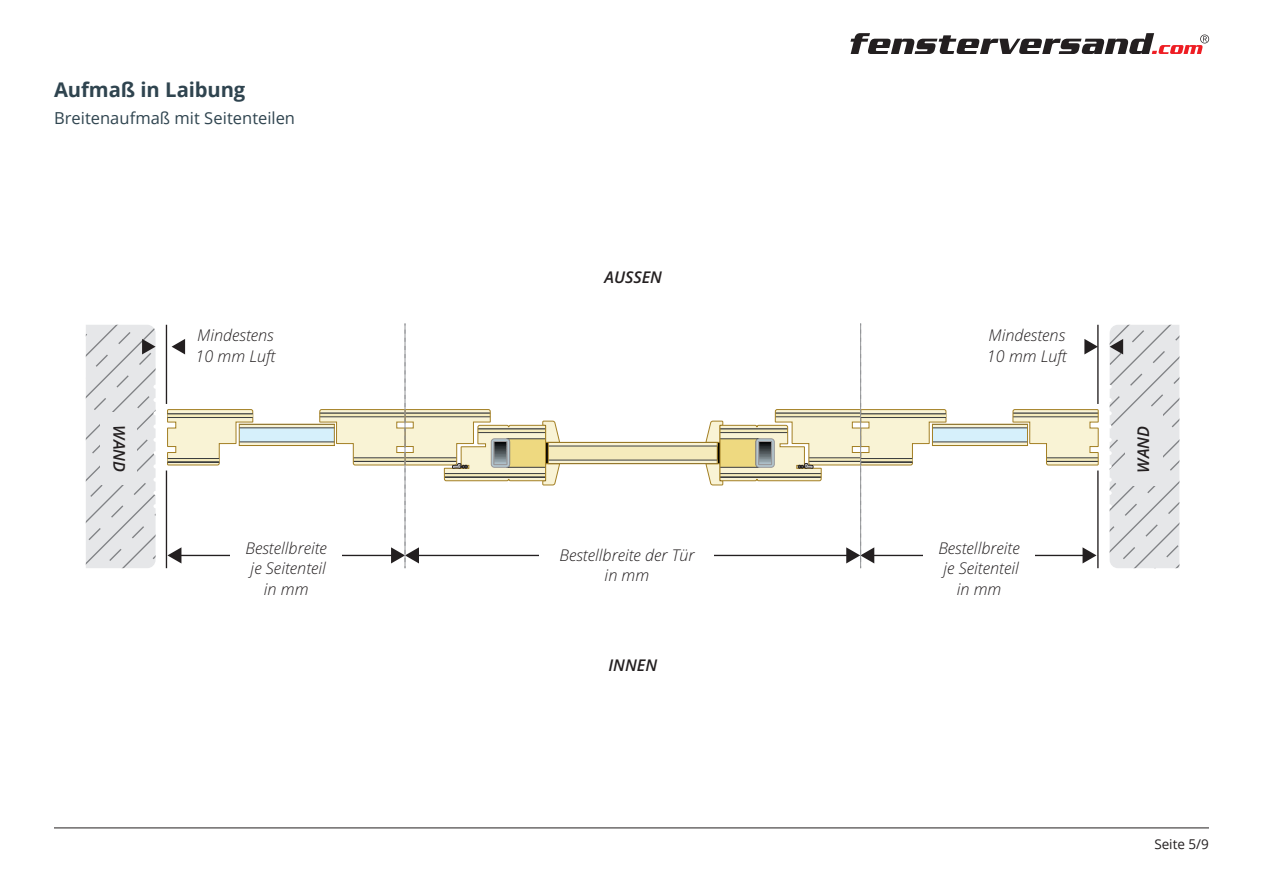
<style>
.page{position:relative;width:1263px;height:893px;background:#fff}
.page>*{position:absolute;margin:0;border:0;box-sizing:border-box;transform-origin:0 0}
.Head_Caslon{font:700 20.25px "Open Sans";letter-spacing:-.005em;color:#2f444f}
.Head_Caslon-2{font:16.5px "Open Sans";color:#2f444f}
.t1{font:italic 300 16.2px/20.2px "Open Sans";color:#231f20;text-align:center}
.t2{font:italic 600 16.2px "Open Sans";color:#231f20}
.t3{font:13.5px "Open Sans";color:#231f20}
</style>
<div class="page">
<svg style="left:850px;top:33px;width:359px;height:21px"></svg>
<hr style="left:54px;top:827px;width:1155px;height:1px;background:#231f20">
<svg style="left:1110px;top:325px;width:69px;height:243px;background:#dddee0"></svg>
<div style="left:1126px;top:413px;width:37px;height:72px;background:#e6e7e9"></div>
<svg style="left:86px;top:325px;width:70px;height:243px;background:#dddee0"></svg>
<hr style="left:166px;top:470px;width:1px;height:98px;background:#231f20">
<hr style="left:166px;top:325px;width:1px;height:79px;background:#231f20">
<div style="left:100px;top:413px;width:37px;height:72px;background:#e6e7e9"></div>
<svg style="left:167px;top:323px;width:931px;height:245px"></svg>
<p class="Head_Caslon" style="left:54px;top:76px;width:193px">Aufmaß in Laibung</p>
<p class="Head_Caslon-2" style="left:54px;top:107px;width:243px">Breitenaufmaß mit Seitenteilen</p>
<p class="t2" style="left:130px;top:425px;width:48px;rotate:90deg">WAND</p>
<p class="t1" style="left:196px;top:325px;width:81px;text-align:left">Mindestens<br>10 mm Luft</p>
<p class="t2" style="left:604px;top:266px;width:59px">AUSSEN</p>
<p class="t1" style="left:987px;top:325px;width:81px;text-align:left">Mindestens<br>10 mm Luft</p>
<p class="t1" style="left:245px;top:538px;width:83px">Bestellbreite je Seitenteil in mm</p>
<p class="t1" style="left:938px;top:538px;width:83px">Bestellbreite je Seitenteil in mm</p>
<p class="t1" style="left:559px;top:544px;width:136px">Bestellbreite der Tür in mm</p>
<p class="t2" style="left:608px;top:654px;width:50px">INNEN</p>
<p class="t2" style="left:1132px;top:473px;width:48px;rotate:-90deg">WAND</p>
<p class="t3" style="left:1154px;top:835px;width:56px">Seite 5/9</p>
</div>
